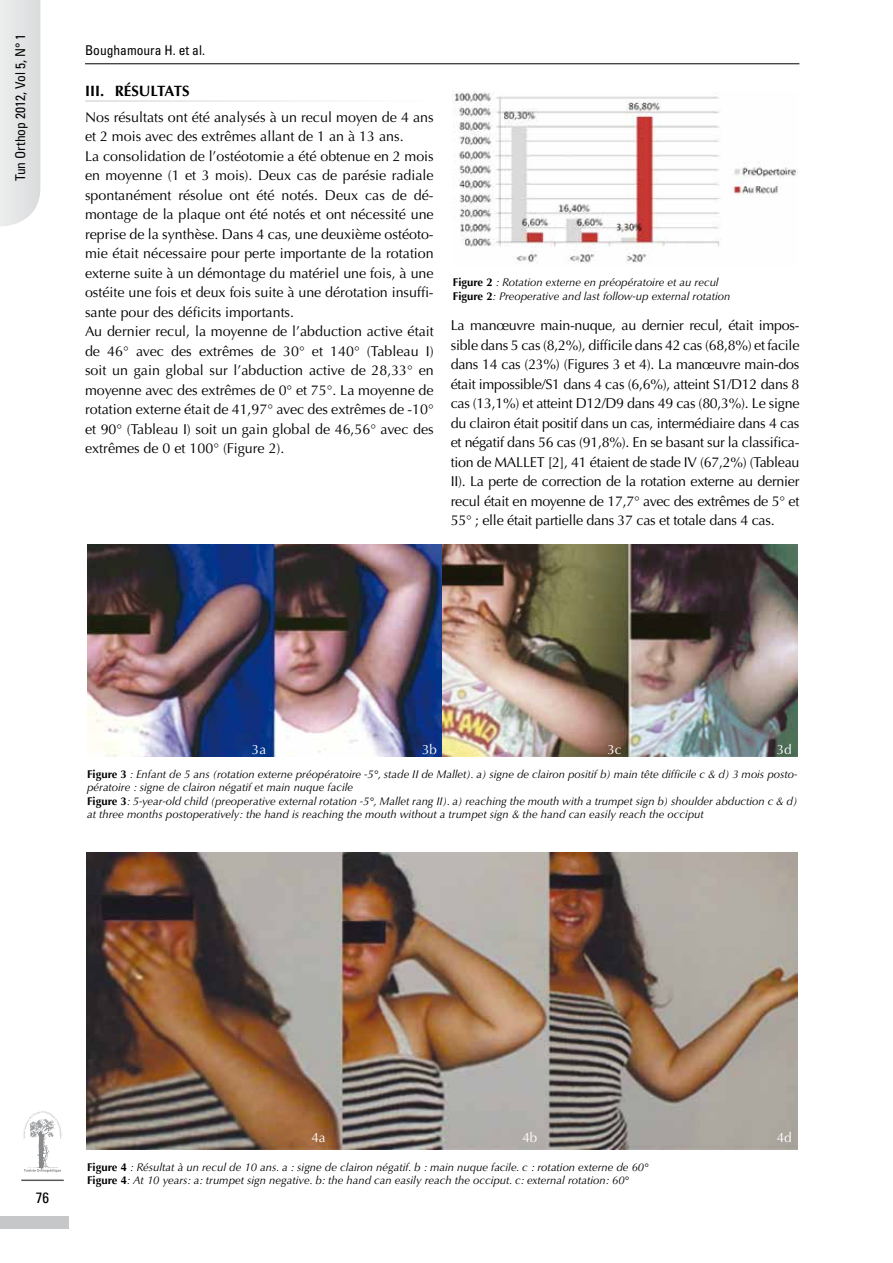
<style>
.page{position:relative;width:893px;height:1263px;background:#fff}
.page>*{position:absolute;margin:0;border:0;box-sizing:border-box;transform-origin:0 0}
.t1{font:700 15px "Optima LT Std";color:#000}
.t2{font:condensed 15px "Univers LT Std";color:#000}
.t3{font:14.25px/19.5px "Optima LT Std";color:#000}
.t4{font:condensed 13.5px "Univers LT Std";color:#000}
.t5{font:13.5px "Optima LT Std";color:#fff}
.t6{font:italic 11.25px/13.5px "Optima LT Std";color:#000}
.s1{font-weight:700;font-style:normal}
</style>
<div class="page">
<hr style="left:85px;top:63px;width:714px;height:1px;background:#000">
<svg style="left:23px;top:1111px;width:39px;height:61px"></svg>
<hr style="left:21px;top:1179px;width:43px;height:2px;background:#58585a">
<div style="left:0;top:1216px;width:68px;height:13px;background:#c6c7c8"></div>
<svg style="left:0;top:0;width:40px;height:226px;background:#e4e5e5"></svg>
<img style="left:454px;top:91px;width:343px;height:173px">
<img style="left:87px;top:544px;width:710px;height:213px">
<img style="left:87px;top:852px;width:711px;height:298px">
<p class="t4" style="left:12px;top:181px;width:149px;rotate:-90deg">Tun Orthop 2012, Vol 5, N° 1</p>
<p class="t4" style="left:85px;top:42px;width:121px">Boughamoura H. et al.</p>
<p class="t1" style="left:85px;top:82px;width:106px">III. RéSU LTATS</p>
<p class="t3" style="left:85px;top:108px;width:350px">N os résultats ont été analysés à un recul moyen de 4 ans et 2 mois avec des extrêmes allant de 1 an à 13 ans.<br>La consolidation de l’ostéotomie a été obtenue en 2 mois en moyenne (1 et 3 mois). Deux cas de parésie radiale spontanément résolue ont été notés. Deux cas de dé&shy;montage de la plaque ont été notés et ont nécessité une reprise de la synthèse. Dans 4 cas, une deuxième ostéoto&shy;mie était nécessaire pour perte importante de la rotation externe suite à un démontage du matériel une fois, à une ostéite une fois et deux fois suite à une dérotation insuffi&shy;sante pour des déficits importants.<br>Au dernier recul, la moyenne de l’abduction active était de 46° avec des extrêmes de 30° et 140° (Tableau I) soit un gain global sur l’abduction active de 28,33° en moyenne avec des extrêmes de 0° et 75°. La moyenne de rotation externe était de 41,97° avec des extrêmes de -10° et 90° (Tableau I) soit un gain global de 46,56° avec des extrêmes de 0 et 100° (Figure 2).</p>
<p class="t6" style="left:453px;top:276px;width:279px"><span class="s1">Figure 2</span> : Rotation externe en préopératoire et au recul<br><span class="s1">Figure 2</span>: Preoperative and last follow-up external rotation</p>
<p class="t3" style="left:451px;top:316px;width:350px;text-align:justify">La manœuvre main-nuque, au dernier recul, était impos&shy;sible dans 5 cas (8,2%), difficile dans 42 cas (68,8%) et facile dans 14 cas (23%) (Figures 3 et 4). La manœuvre main-dos était impossible/S1 dans 4 cas (6,6%), atteint S1/D12 dans 8 cas (13,1%) et atteint D12/D9 dans 49 cas (80,3%). Le signe du clairon était positif dans un cas, intermédiaire dans 4 cas et négatif dans 56 cas (91,8%). En se basant sur la classifica&shy;tion de MALLET [2], 41 étaient de stade IV (67,2%) (Tableau II). La perte de correction de la rotation externe au dernier recul était en moyenne de 17,7° avec des extrêmes de 5° et 55° ; elle était partielle dans 37 cas et totale dans 4 cas.</p>
<p class="t5" style="left:252px;top:741px;width:16px">3a</p>
<p class="t5" style="left:422px;top:741px;width:17px">3b</p>
<p class="t5" style="left:607px;top:741px;width:16px">3c</p>
<p class="t5" style="left:777px;top:741px;width:17px">3d</p>
<p class="t6" style="left:87px;top:767px;width:712px"><span class="s1">Figure 3</span> : Enfant de 5 ans (rotation externe préopératoire -5°, stade II de Mallet). a) signe de clairon positif b) main tête difficile c &amp; d) 3 mois posto&shy;pératoire : signe de clairon négatif et main nuque facile<br><span class="s1">Figure 3</span>: 5-year-old child (preoperative external rotation -5°, Mallet rang II). a) reaching the mouth with a trumpet sign b) shoulder abduction c &amp; d) at three months postoperatively: the hand is reaching the mouth without a trumpet sign &amp; the hand can easily reach the occiput</p>
<p class="t2" style="left:36px;top:1188px;width:15px">76</p>
<p class="t5" style="left:311px;top:1130px;width:16px">4a</p>
<p class="t5" style="left:522px;top:1130px;width:17px">4b</p>
<p class="t5" style="left:777px;top:1130px;width:17px">4d</p>
<p class="t6" style="left:87px;top:1160px;width:563px"><span class="s1">Figure 4</span> : Résultat à un recul de 10 ans. a : signe de clairon négatif. b : main nuque facile. c : rotation externe de 60°<br><span class="s1">Figure 4</span>: At 10 years: a: trumpet sign negative. b: the hand can easily reach the occiput. c: external rotation: 60°</p>
</div>
